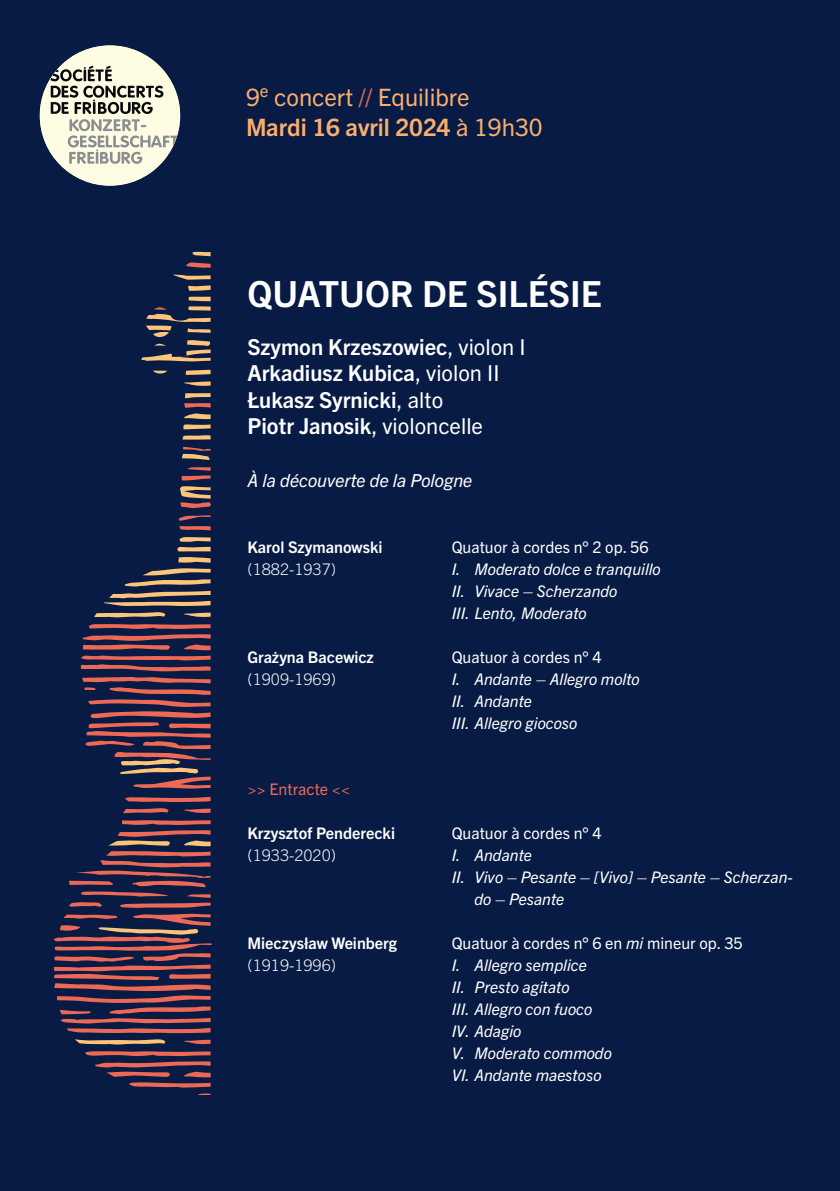
<style>
.page{position:relative;width:840px;height:1191px;background:#fff}
.page>*{position:absolute;margin:0;border:0;box-sizing:border-box;transform-origin:0 0}
.t1{font:700 36px "Trade Gothic Next LT Pro";color:#fff}
.t2{font:24px/30px "Trade Gothic Next LT Pro";color:#faaf6f}
.t3{font:700 22px/26.4px "Trade Gothic Next LT Pro";color:#fff}
.t4{font:italic 18px "Trade Gothic Next LT Pro";color:#fff}
.t5{font:italic 16px/22px "Trade Gothic Next LT Pro";color:#fff}
.t6{font:16px "Trade Gothic Next LT Pro";color:#fff}
.t7{font:700 16px "Trade Gothic Next LT Pro";color:#fff}
.t8{font:300 16px "Trade Gothic Next LT Pro";color:#fff}
.t9{font:16px "Trade Gothic Next LT Pro";color:#ee6955}
.s1{color:#ee6955}
.s2{font-weight:700}
.s3{font-weight:400}
.s4{font-style:italic}
</style>
<div class="page">
<div style="left:0;top:0;width:839px;height:1191px;background:#071b44"></div>
<div style="left:40px;top:45px;width:140px;height:141px;background:#fffce4;border-radius:50%"></div>
<svg style="left:50px;top:66px;width:128px;height:98px"></svg>
<svg style="left:192px;top:251px;width:18px;height:5px"></svg>
<svg style="left:173px;top:274px;width:37px;height:17px"></svg>
<svg style="left:186px;top:262px;width:24px;height:6px"></svg>
<svg style="left:141px;top:297px;width:69px;height:65px"></svg>
<svg style="left:153px;top:370px;width:14px;height:4px"></svg>
<svg style="left:185px;top:370px;width:25px;height:5px"></svg>
<svg style="left:182px;top:435px;width:28px;height:4px"></svg>
<svg style="left:182px;top:447px;width:28px;height:13px"></svg>
<svg style="left:183px;top:393px;width:27px;height:36px"></svg>
<svg style="left:184px;top:381px;width:26px;height:5px"></svg>
<svg style="left:180px;top:467px;width:31px;height:41px"></svg>
<svg style="left:178px;top:515px;width:32px;height:15px"></svg>
<svg style="left:177px;top:537px;width:33px;height:14px"></svg>
<svg style="left:94px;top:612px;width:71px;height:5px"></svg>
<svg style="left:104px;top:557px;width:106px;height:49px"></svg>
<svg style="left:184px;top:612px;width:26px;height:5px"></svg>
<svg style="left:81px;top:624px;width:129px;height:165px"></svg>
<svg style="left:123px;top:808px;width:45px;height:5px"></svg>
<svg style="left:125px;top:797px;width:85px;height:5px"></svg>
<svg style="left:184px;top:808px;width:26px;height:5px"></svg>
<svg style="left:75px;top:1039px;width:90px;height:5px"></svg>
<svg style="left:53px;top:820px;width:158px;height:213px"></svg>
<svg style="left:85px;top:1051px;width:125px;height:36px"></svg>
<svg style="left:184px;top:1039px;width:26px;height:5px"></svg>
<h2 class="t2" style="left:246px;top:81px;width:298px">9<sup>e</sup> concert <span class="s1">//</span> Equilibre<br><span class="s2">Mardi 16 avril 2024</span> à 19h30</h2>
<h1 class="t1" style="left:247px;top:268px;width:356px">QUATUOR DE SILÉSIE</h1>
<h3 class="t3" style="left:247px;top:332px;width:279px">Szymon Krzeszowiec<span class="s3">, violon I<br></span>Arkadiusz Kubica<span class="s3">, violon II<br></span>Łukasz Syrnicki<span class="s3">, alto<br></span>Piotr Janosik<span class="s3">, violoncelle</span></h3>
<p class="t4" style="left:247px;top:467px;width:226px">À la découverte de la Pologne</p>
<p class="t7" style="left:247px;top:535px;width:136px">Karol Szymanowski</p>
<p class="t6" style="left:451px;top:535px;width:198px">Quatuor à cordes n° 2 op. 56</p>
<p class="t8" style="left:247px;top:557px;width:90px">(1882-1937)</p>
<p class="t5" style="left:451px;top:557px;width:210px">I. Moderato dolce e tranquillo<br>II. Vivace – Scherzando<br>III. Lento, Moderato</p>
<p class="t7" style="left:247px;top:645px;width:128px">Grażyna Bacewicz</p>
<p class="t6" style="left:451px;top:645px;width:151px">Quatuor à cordes n° 4</p>
<p class="t8" style="left:247px;top:667px;width:90px">(1909-1969)</p>
<p class="t5" style="left:451px;top:667px;width:189px">I. Andante – Allegro molto<br>II. Andante<br>III. Allegro giocoso</p>
<p class="t9" style="left:247px;top:777px;width:104px">&gt;&gt; Entracte &lt;&lt;</p>
<p class="t7" style="left:247px;top:821px;width:149px">Krzysztof Penderecki</p>
<p class="t6" style="left:451px;top:821px;width:151px">Quatuor à cordes n° 4</p>
<p class="t8" style="left:247px;top:843px;width:90px">(1933-2020)</p>
<p class="t5" style="left:451px;top:843px;width:82px">I. Andante</p>
<p class="t5" style="left:451px;top:865px;width:342px">II. Vivo – Pesante – [Vivo] – Pesante – Scherzan-</p>
<p class="t5" style="left:474px;top:887px;width:91px">do – Pesante</p>
<p class="t7" style="left:247px;top:931px;width:151px">Mieczysław Weinberg</p>
<p class="t6" style="left:451px;top:931px;width:292px">Quatuor à cordes n° 6 en <span class="s4">mi</span> mineur op. 35</p>
<p class="t8" style="left:247px;top:953px;width:90px">(1919-1996)</p>
<p class="t5" style="left:451px;top:953px;width:161px">I. Allegro semplice<br>II. Presto agitato<br>III. Allegro con fuoco<br>IV. Adagio<br>V. Moderato commodo<br>VI. Andante maestoso</p>
</div>
